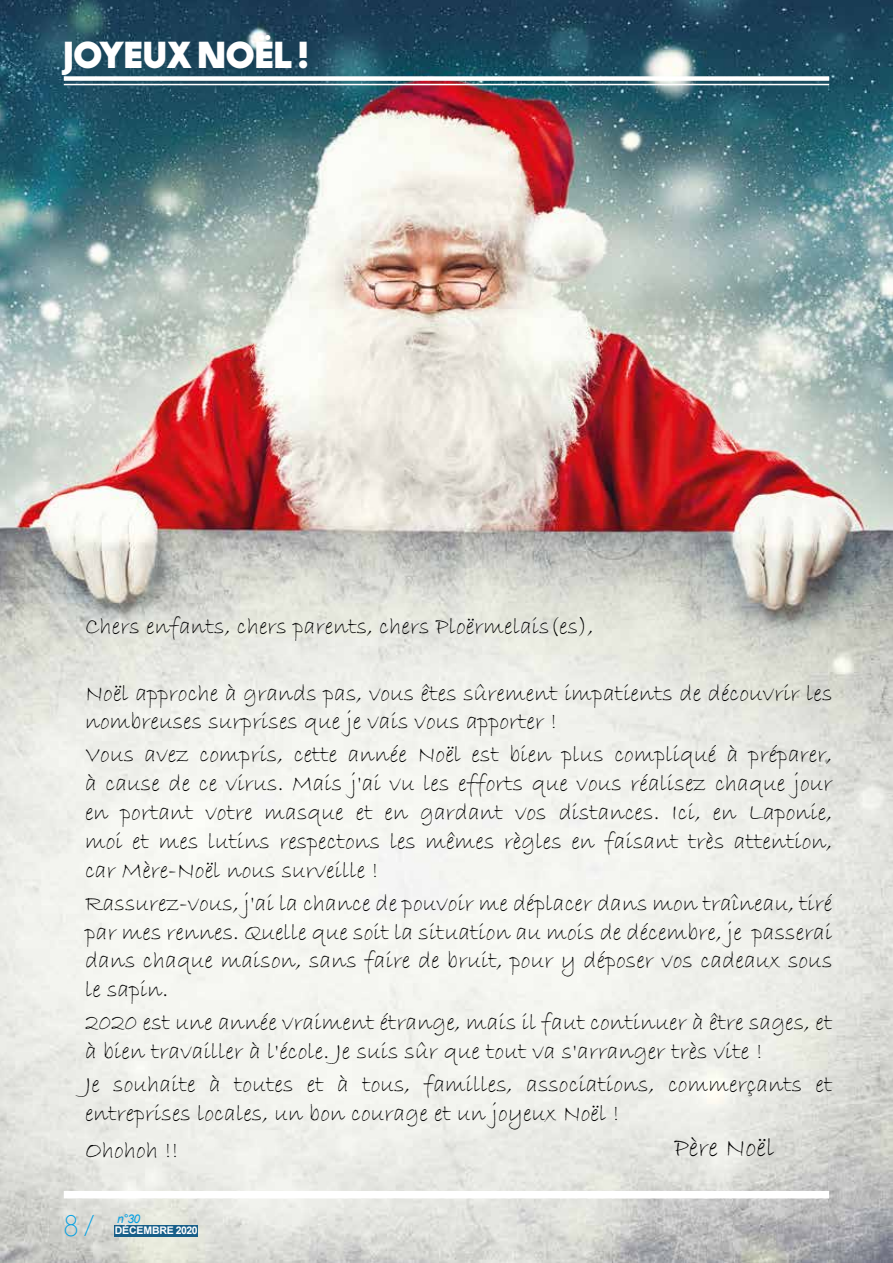
<style>
.page{position:relative;width:893px;height:1263px;background:#fff}
.page>*{position:absolute;margin:0;border:0;box-sizing:border-box;transform-origin:0 0}
.t1{font:700 37.5px "Generica";color:#fff}
.t2{font:30px "Generica";color:#009fe3}
.t3{font:27px "Bradley Hand ITC";color:#000}
.t4{font:24px/28.8px "Bradley Hand ITC";color:#000}
.t5{font:italic 12px "Arial";color:#009fe3}
.t6{font:700 10.5px "Arial";letter-spacing:-.015em;color:#fff}
</style>
<div class="page">
<img style="left:0;top:0;width:893px;height:1263px">
<div style="left:64px;top:1191px;width:765px;height:7px;background:#fff"></div>
<div style="left:64px;top:76px;width:765px;height:5px;background:#fff"></div>
<hr style="left:64px;top:84px;width:765px;height:1px;background:#fff">
<div style="left:114px;top:1225px;width:84px;height:11px;background:#185f89"></div>
<h1 class="t1" style="left:64px;top:32px;width:246px">JOYEUX NOËL !</h1>
<p class="t4" style="left:85px;top:613px;width:510px">Chers enfants, chers parents, chers Ploërmelais(es),</p>
<p class="t4" style="left:85px;top:679px;width:749px">Noël approche à grands pas, vous êtes sûrement impatients de découvrir les nombreuses surprises que je vais vous apporter !</p>
<p class="t4" style="left:85px;top:741px;width:749px;text-align:justify">Vous avez compris, cette année Noël est bien plus compliqué à préparer, à cause de ce virus. Mais j'ai vu les efforts que vous réalisez chaque jour en portant votre masque et en gardant vos distances. Ici, en Laponie, moi et mes lutins respectons les mêmes règles en faisant très attention, car Mère-Noël nous surveille !</p>
<p class="t4" style="left:85px;top:889px;width:749px;text-align:justify">Rassurez-vous, j'ai la chance de pouvoir me déplacer dans mon traîneau, tiré par mes rennes. Quelle que soit la situation au mois de décembre, je passerai dans chaque maison, sans faire de bruit, pour y déposer vos cadeaux sous le sapin.</p>
<p class="t4" style="left:85px;top:1008px;width:749px">2020 est une année vraiment étrange, mais il faut continuer à être sages, et à bien travailler à l'école. Je suis sûr que tout va s'arranger très vite !</p>
<p class="t4" style="left:85px;top:1070px;width:749px">Je souhaite à toutes et à tous, familles, associations, commerçants et entreprises locales, un bon courage et un joyeux Noël !</p>
<p class="t4" style="left:85px;top:1136px;width:95px">Ohohoh !!</p>
<p class="t3" style="left:674px;top:1130px;width:102px">Père Noël</p>
<p class="t2" style="left:64px;top:1207px;width:31px">8 /</p>
<p class="t5" style="left:117px;top:1211px;width:25px">n°30</p>
<p class="t6" style="left:115px;top:1223px;width:84px">DÉCEMBRE 2020</p>
</div>
